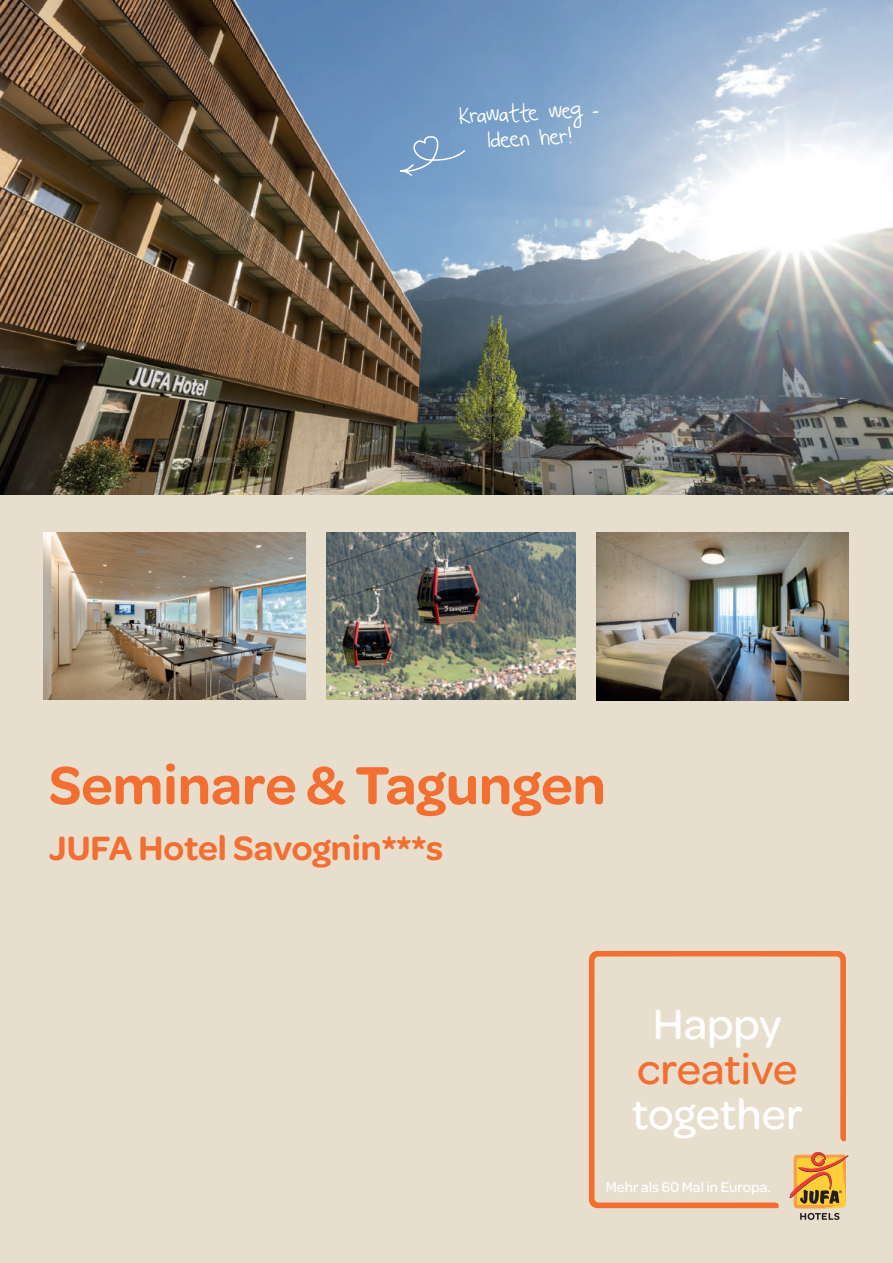
<style>
.page{position:relative;width:893px;height:1263px;background:#fff}
.page>*{position:absolute;margin:0;border:0;box-sizing:border-box;transform-origin:0 0}
.t1{font:600 57px "Omnes";color:#f36e31}
.t2{font:500 45px "Omnes";color:#fff}
.t3{font:500 45px "Omnes";color:#f36e31}
.t4{font:600 36px "Omnes";color:#f36e31}
.t5{font:21px/25.2px "KG Beautiful Every Time";color:#fff;text-align:center}
.t6{font:500 15px "Omnes";color:#fff}
</style>
<div class="page">
<div style="left:0;top:494px;width:893px;height:769px;background:#e7decd"></div>
<img style="left:0;top:0;width:893px;height:494px">
<svg style="left:589px;top:951px;width:257px;height:257px;background:#e7d5c0"></svg>
<svg style="left:789px;top:1151px;width:59px;height:69px;background:#d8a75f"></svg>
<svg style="left:399px;top:134px;width:67px;height:43px;background:#7ea3cb"></svg>
<img style="left:597px;top:532px;width:251px;height:168px">
<img style="left:327px;top:533px;width:248px;height:167px">
<img style="left:44px;top:533px;width:261px;height:167px">
<h3 class="t5" style="left:458px;top:104px;width:141px;rotate:-3deg">Krawatte weg -<br>Ideen her!</h3>
<h1 class="t1" style="left:49px;top:744px;width:558px">Seminare &amp; Tagungen</h1>
<h3 class="t4" style="left:49px;top:822px;width:396px">JUFA Hotel Savognin***s</h3>
<h2 class="t2" style="left:653px;top:993px;width:130px">Happy</h2>
<h2 class="t3" style="left:637px;top:1038px;width:162px">creative</h2>
<h2 class="t2" style="left:632px;top:1083px;width:173px">together</h2>
<p class="t6" style="left:606px;top:1177px;width:166px">Mehr als 60 Mal in Europa.</p>
</div>
